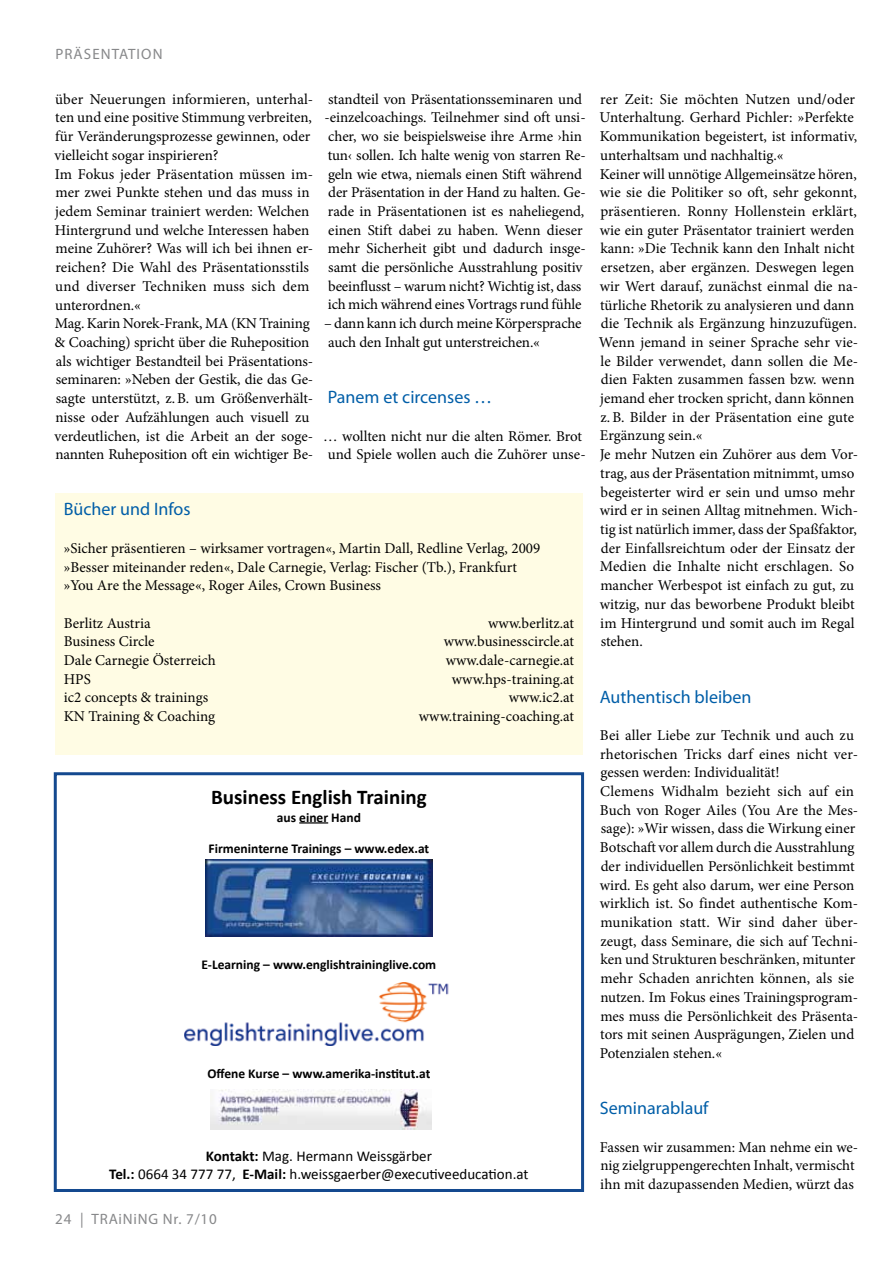
<style>
.page{position:relative;width:893px;height:1263px;background:#fff}
.page>*{position:absolute;margin:0;border:0;box-sizing:border-box;transform-origin:0 0}
.t1{font:700 21px "Calibri";color:#000}
.t2{font:18px "Myriad Pro";color:#005ea8}
.t3{font:15px/18.8px "Minion Pro";color:#000}
.t4{font:15px/18px "Calibri";color:#000;text-align:center}
.t5{font:15px "Myriad Pro";letter-spacing:.05em;color:#87888a}
.t6{font:700 13.5px "Calibri";color:#000}
.s1{font-weight:700}
</style>
<div class="page">
<div style="left:55px;top:493px;width:528px;height:261px;background:#fffce4"></div>
<svg style="left:299px;top:822px;width:29px;height:1px"></svg>
<div style="left:54px;top:772px;width:530px;height:420px;border:3px solid #14498f"></div>
<img style="left:211px;top:1089px;width:220px;height:40px">
<img style="left:206px;top:859px;width:227px;height:77px">
<img style="left:184px;top:982px;width:265px;height:63px">
<p class="t5" style="left:55px;top:45px;width:55px">präsentat</p>
<p class="t5" style="left:137px;top:45px;width:25px">ion</p>
<p class="t3" style="left:55px;top:90px;width:260px">über Neuerungen informieren, unterhal&shy;ten und eine positive Stimmung verbreiten, für Veränderungsprozesse gewinnen, oder vielleicht sogar inspirieren?<br>Im Fokus jeder Präsentation müssen im&shy;mer zwei Punkte stehen und das muss in jedem Seminar trainiert werden: Welchen Hintergrund und welche Interessen haben meine Zuhörer? Was will ich bei ihnen er&shy;reichen? Die Wahl des Präsentationsstils und diverser Techniken muss sich dem unterordnen.«<br>Mag. Karin Norek-Frank, MA (KN Training &amp; Coaching) spricht über die Ruheposition als wichtiger Bestandteil bei Präsentations&shy;seminaren: »Neben der Gestik, die das Ge&shy;sagte unterstützt, z.B. um Größenverhält&shy;nisse oder Aufzählungen auch visuell zu verdeutlichen, ist die Arbeit an der soge&shy;nannten Ruheposition oft ein wichtiger Be-</p>
<p class="t3" style="left:324px;top:90px;width:263px">standteil von Präsentationsseminaren und -einzelcoachings. Teilnehmer sind oft unsi&shy;cher, wo sie beispielsweise ihre Arme ›hin tun‹ sollen. Ich halte wenig von starren Re&shy;geln wie etwa, niemals einen Stift während der Präsentation in der Hand zu halten. Ge&shy;rade in Präsentationen ist es naheliegend, einen Stift dabei zu haben. Wenn dieser mehr Sicherheit gibt und dadurch insge&shy;samt die persönliche Ausstrahlung positiv beeinflusst – warum nicht? Wichtig ist, dass ich mich während eines Vortrags rund fühle</p>
<p class="t3" style="left:324px;top:314px;width:259px">– dann kann ich durch meine Körpersprache auch den Inhalt gut unterstreichen.«</p>
<p class="t2" style="left:328px;top:386px;width:166px">Panem et circenses …</p>
<p class="t3" style="left:323px;top:426px;width:264px">… wollten nicht nur die alten Römer. Brot und Spiele wollen auch die Zuhörer unse-</p>
<p class="t2" style="left:64px;top:498px;width:128px">Bücher und I nfos</p>
<p class="t3" style="left:64px;top:539px;width:478px">»Sicher präsentieren – wirksamer vortragen«, Martin Dall, Redline Verlag, 2009 »Besser miteinander reden«, Dale Carnegie, Verlag: Fischer (Tb.), Frankfurt »You Are the Message«, Roger Ailes, Crown Business</p>
<p class="t3" style="left:64px;top:613px;width:88px">Berlitz Austria</p>
<p class="t3" style="left:488px;top:613px;width:87px">www.berlitz.at</p>
<p class="t3" style="left:64px;top:632px;width:92px">Business Circle</p>
<p class="t3" style="left:444px;top:632px;width:132px">www.businesscircle.at</p>
<p class="t3" style="left:64px;top:651px;width:154px">Dale Carnegie Österreich</p>
<p class="t3" style="left:446px;top:651px;width:130px">www.dale-carnegie.at</p>
<p class="t3" style="left:64px;top:670px;width:29px">HPS</p>
<p class="t3" style="left:452px;top:670px;width:124px">www.hps-training.at</p>
<p class="t3" style="left:64px;top:688px;width:146px">ic2 concepts &amp; trainings</p>
<p class="t3" style="left:509px;top:688px;width:67px">www.ic2.at</p>
<p class="t3" style="left:64px;top:707px;width:153px">KN Training &amp; Coaching</p>
<p class="t3" style="left:419px;top:707px;width:157px">www.training-coaching.at</p>
<h1 class="t1" style="left:211px;top:784px;width:217px">Business English Training</h1>
<p class="t6" style="left:277px;top:809px;width:86px">aus einer Hand</p>
<p class="t6" style="left:209px;top:840px;width:222px">Firmeninterne Trainings – www.edex.at</p>
<p class="t6" style="left:202px;top:956px;width:236px">E-Learning – www.englishtraininglive.com</p>
<p class="t6" style="left:207px;top:1065px;width:224px">Offene Kurse – www.amerika-institut.at</p>
<p class="t4" style="left:109px;top:1146px;width:421px"><span class="s1">Kontakt:</span> Mag. Hermann Weissgärber<br><span class="s1">Tel.:</span> 0664 34 777 77, <span class="s1">E-Mail:</span> h.weissgaerber@executiveeducation.at</p>
<p class="t5" style="left:55px;top:1210px;width:163px">24 | TRAiNiNG Nr. 7/10</p>
<p class="t3" style="left:599px;top:90px;width:261px">rer Zeit: Sie möchten Nutzen und/oder Unterhaltung. Gerhard Pichler: »Perfekte Kommunikation begeistert, ist informativ, unterhaltsam und nachhaltig.«<br>Keiner will unnötige Allgemeinsätze hören, wie sie die Politiker so oft, sehr gekonnt, präsentieren. Ronny Hollenstein erklärt, wie ein guter Präsentator trainiert werden kann: »Die Technik kann den Inhalt nicht ersetzen, aber ergänzen. Deswegen legen wir Wert darauf, zunächst einmal die na&shy;türliche Rhetorik zu analysieren und dann die Technik als Ergänzung hinzuzufügen.<br>Wenn jemand in seiner Sprache sehr vie&shy;le Bilder verwendet, dann sollen die Me&shy;dien Fakten zusammen fassen bzw. wenn jemand eher trocken spricht, dann können z.B. Bilder in der Präsentation eine gute Ergänzung sein.«<br>Je mehr Nutzen ein Zuhörer aus dem Vor&shy;trag, aus der Präsentation mitnimmt, umso begeisterter wird er sein und umso mehr wird er in seinen Alltag mitnehmen. Wich&shy;tig ist natürlich immer, dass der Spaßfaktor, der Einfallsreichtum oder der Einsatz der Medien die Inhalte nicht erschlagen. So mancher Werbespot ist einfach zu gut, zu witzig, nur das beworbene Produkt bleibt im Hintergrund und somit auch im Regal stehen.</p>
<p class="t2" style="left:600px;top:685px;width:153px">Authentisch bleiben</p>
<p class="t3" style="left:600px;top:726px;width:260px">Bei aller Liebe zur Technik und auch zu rhetorischen Tricks darf eines nicht ver&shy;gessen werden: Individualität!<br>Clemens Widhalm bezieht sich auf ein Buch von Roger Ailes (You Are the Mes&shy;sage): »Wir wissen, dass die Wirkung einer Botschaft vor allem durch die Ausstrahlung der individuellen Persönlichkeit bestimmt wird. Es geht also darum, wer eine Person wirklich ist. So findet authentische Kom&shy;munikation statt. Wir sind daher über&shy;zeugt, dass Seminare, die sich auf Techni&shy;ken und Strukturen beschränken, mitunter mehr Schaden anrichten können, als sie nutzen. Im Fokus eines Trainingsprogram&shy;mes muss die Persönlichkeit des Präsenta&shy;tors mit seinen Ausprägungen, Zielen und Potenzialen stehen.«</p>
<p class="t2" style="left:600px;top:1097px;width:110px">Seminarablauf</p>
<p class="t3" style="left:600px;top:1137px;width:260px">Fassen wir zusammen: Man nehme ein we&shy;nig zielgruppengerechten Inhalt, vermischt ihn mit dazupassenden Medien, würzt das</p>
</div>
